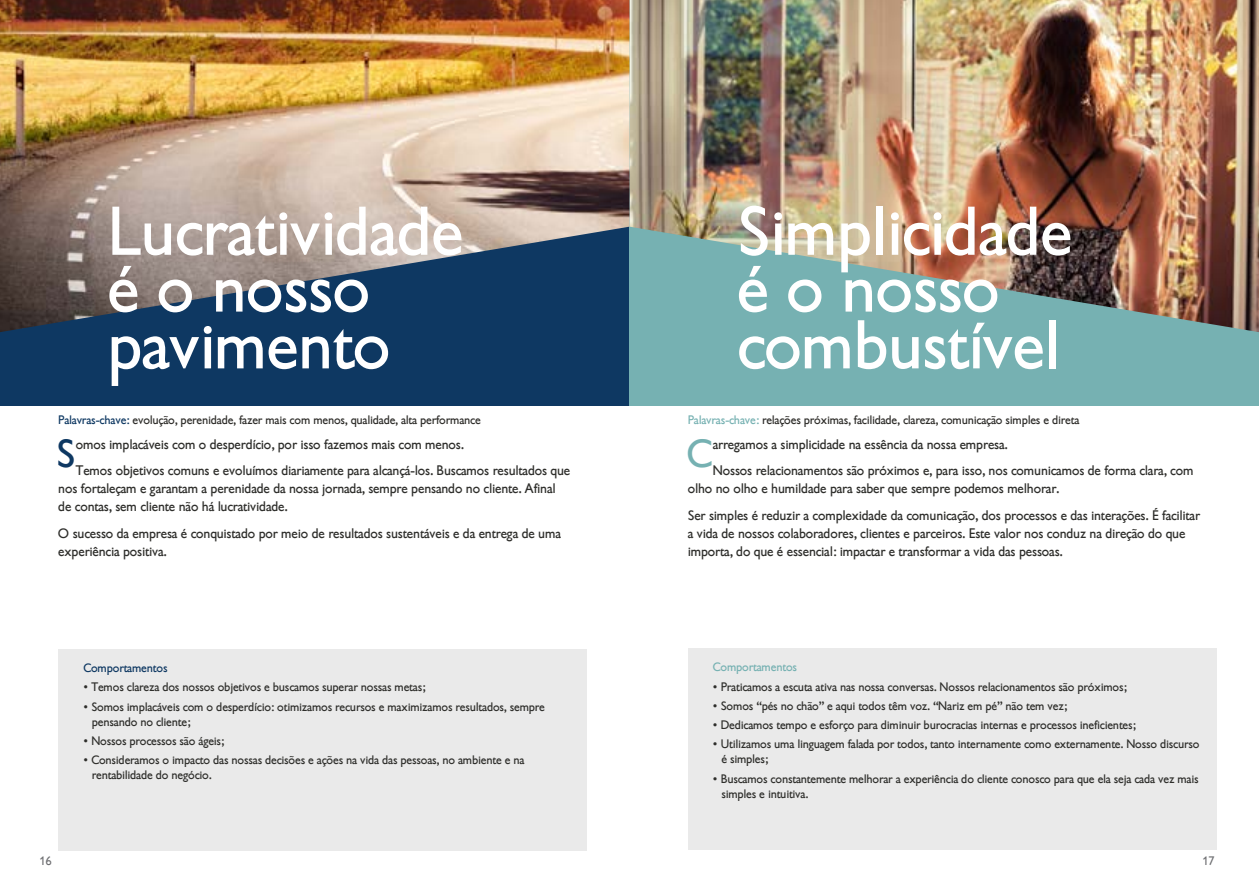
<style>
.page{position:relative;width:1259px;height:893px;background:#fff}
.page>*{position:absolute;margin:0;border:0;box-sizing:border-box;transform-origin:0 0}
.t1{font:68.25px/56.8px "Gibson";color:#fff}
.t2{font:39px "Gibson";color:#0e3862}
.t3{font:39px "Gibson";color:#76b1b2}
.t4{font:13.5px/26.5px "Gibson";color:#2e2e2b}
.t5{font:12px/15px "Gibson";color:#2e2e2b}
.t6{font:12px "Gibson";color:#2e2d2a}
.t7{font:12px "Gibson";color:#0e3862}
.t8{font:12px "Gibson";color:#76b1b2}
.t9{font:12px "Gibson";color:#6d6e71}
.s1{color:#0e3862}
.s2{color:#76b1b2}
</style>
<div class="page">
<div style="left:0;top:0;width:629px;height:406px;background:#0e3862"></div>
<div style="left:629px;top:0;width:630px;height:406px;background:#76b1b2"></div>
<img style="left:0;top:0;width:1259px;height:332px">
<div style="left:58px;top:649px;width:529px;height:201px;background:#eaeaea"></div>
<div style="left:687px;top:648px;width:529px;height:202px;background:#eaeaea"></div>
<h1 class="t1" style="left:109px;top:204px;width:357px">Lucratividade é o nosso pavimento</h1>
<h1 class="t1" style="left:738px;top:204px;width:336px">Simplicidade é o nosso combustível</h1>
<p class="t6" style="left:59px;top:413px;width:424px"><span class="s1">Palavras-chave:</span> evolução, perenidade, fazer mais com menos, qualidade, alta performance</p>
<p class="t6" style="left:688px;top:413px;width:393px"><span class="s2">Palavras-chave:</span> relações próximas, facilidade, clareza, comunicação simples e direta</p>
<h2 class="t2" style="left:57px;top:431px;width:20px">S</h2>
<p class="t4" style="left:76px;top:431px;width:496px">omos implacáveis com o desperdício, por isso fazemos mais com menos.<br>Temos objetivos comuns e evoluímos diariamente para alcançá-los. Buscamos resultados que</p>
<p class="t4" style="left:59px;top:480px;width:498px;line-height:18px">nos fortaleçam e garantam a perenidade da nossa jornada, sempre pensando no cliente. Afinal de contas, sem cliente não há lucratividade.</p>
<p class="t4" style="left:59px;top:524px;width:504px;line-height:18px">O sucesso da empresa é conquistado por meio de resultados sustentáveis e da entrega de uma experiência positiva.</p>
<p class="t7" style="left:84px;top:661px;width:86px">Comportamentos</p>
<p class="t5" style="left:84px;top:680px;width:343px">• Temos clareza dos nossos objetivos e buscamos superar nossas metas;</p>
<p class="t5" style="left:92px;top:699px;width:454px;text-indent:-9px">• Somos implacáveis com o desperdício: otimizamos recursos e maximizamos resultados, sempre pensando no cliente;</p>
<p class="t5" style="left:84px;top:733px;width:142px">• Nossos processos são ágeis;</p>
<p class="t5" style="left:92px;top:752px;width:434px;text-indent:-9px">• Consideramos o impacto das nossas decisões e ações na vida das pessoas, no ambiente e na rentabilidade do negócio.</p>
<h2 class="t3" style="left:688px;top:431px;width:27px">C</h2>
<p class="t4" style="left:713px;top:431px;width:482px">arregamos a simplicidade na essência da nossa empresa.<br>Nossos relacionamentos são próximos e, para isso, nos comunicamos de forma clara, com</p>
<p class="t4" style="left:688px;top:476px;width:513px">olho no olho e humildade para saber que sempre podemos melhorar.<br>Ser simples é reduzir a complexidade da comunicação, dos processos e das interações. É facilitar</p>
<p class="t4" style="left:688px;top:524px;width:499px;line-height:18px">a vida de nossos colaboradores, clientes e parceiros. Este valor nos conduz na direção do que importa, do que é essencial: impactar e transformar a vida das pessoas.</p>
<p class="t8" style="left:713px;top:660px;width:86px">Comportamentos</p>
<p class="t5" style="left:713px;top:679px;width:415px">• Praticamos a escuta ativa nas nossa conversas. Nossos relacionamentos são próximos;</p>
<p class="t5" style="left:713px;top:698px;width:355px">• Somos “pés no chão” e aqui todos têm voz. “Nariz em pé” não tem vez;</p>
<p class="t5" style="left:713px;top:718px;width:424px">• Dedicamos tempo e esforço para diminuir burocracias internas e processos ineficientes;</p>
<p class="t5" style="left:721px;top:737px;width:479px;text-indent:-9px">• Utilizamos uma linguagem falada por todos, tanto internamente como externamente. Nosso discurso é simples;</p>
<p class="t5" style="left:721px;top:771px;width:478px;text-indent:-9px">• Buscamos constantemente melhorar a experiência do cliente conosco para que ela seja cada vez mais simples e intuitiva.</p>
<p class="t9" style="left:40px;top:854px;width:14px">16</p>
<p class="t9" style="left:1202px;top:854px;width:14px">17</p>
</div>
